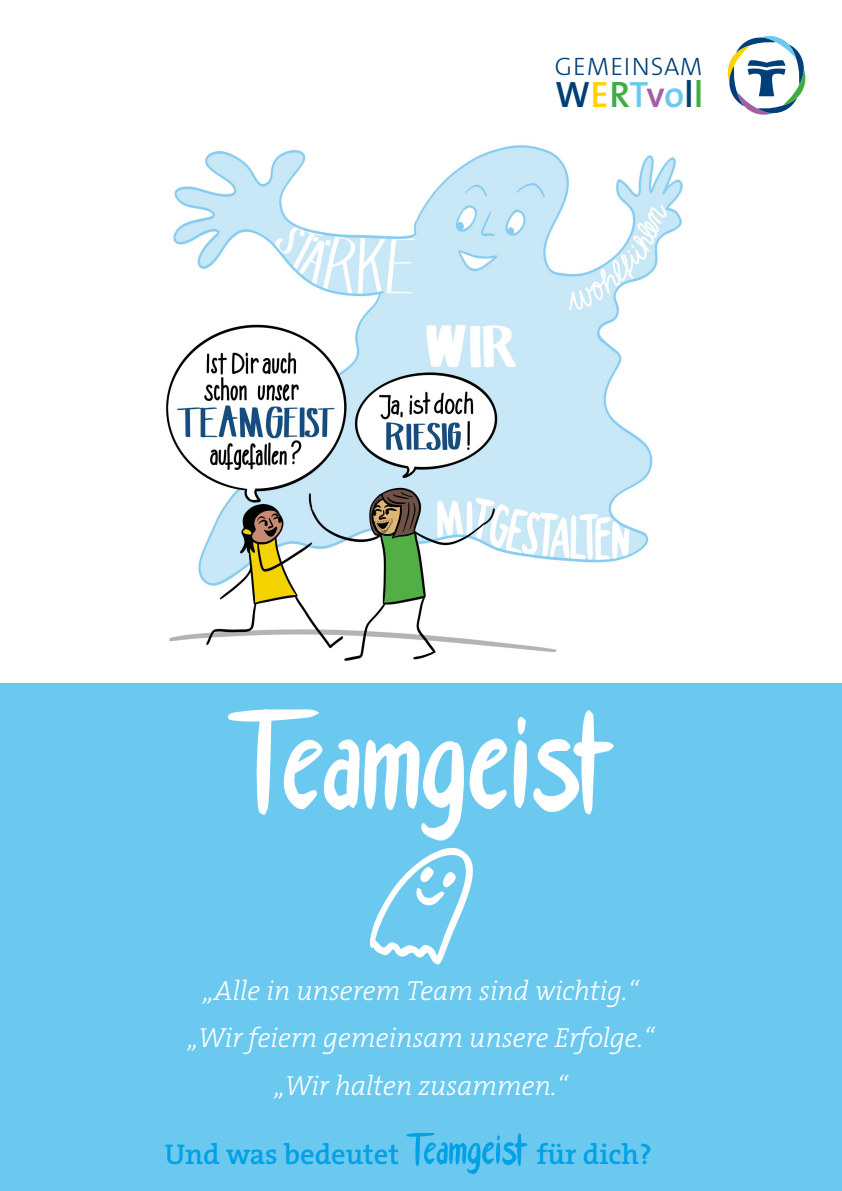
<style>
.page{position:relative;width:842px;height:1191px;background:#fff}
.page>*{position:absolute;margin:0;border:0;box-sizing:border-box;transform-origin:0 0}
.t1{font:600 36.9px "The Sans B W6";color:#003f77}
.t2{font:600 28.7px "The Serif B W6";color:#00a1e5}
.t3{font:italic 300 27.7px/47.5px "The Serif B W3";color:#fff;text-align:center}
.t4{font:300 25.3px "The Sans B W3";letter-spacing:.035em;color:#003f77}
.s1{color:#ffd200}
.s2{color:#41ac40}
.s3{color:#6bc9f0}
.s4{color:#a35fa1}
</style>
<div class="page">
<div style="left:0;top:683px;width:842px;height:508px;background:#6bc9f0"></div>
<svg style="left:727px;top:36px;width:79px;height:79px"></svg>
<img style="left:166px;top:145px;width:517px;height:516px">
<svg style="left:533px;top:710px;width:81px;height:104px"></svg>
<svg style="left:228px;top:709px;width:280px;height:132px"></svg>
<svg style="left:514px;top:716px;width:13px;height:92px"></svg>
<svg style="left:406px;top:1133px;width:121px;height:41px"></svg>
<svg style="left:370px;top:848px;width:103px;height:116px"></svg>
<p class="t4" style="left:555px;top:50px;width:149px">GEMEINSAM</p>
<h1 class="t1" style="left:555px;top:70px;width:150px">W<span class="s1">E</span><span class="s2">R</span><span class="s3">T</span><span class="s4">v</span><span class="s3">o</span>l<span class="s2">l</span></h1>
<p class="t3" style="left:188px;top:966px;width:468px">„Alle in unserem Team sind wichtig.“ „Wir feiern gemeinsam unsere Erfolge.“ „Wir halten zusammen.“</p>
<p class="t2" style="left:165px;top:1135px;width:236px">Und was bedeutet</p>
<p class="t2" style="left:537px;top:1135px;width:116px">für dich?</p>
</div>
